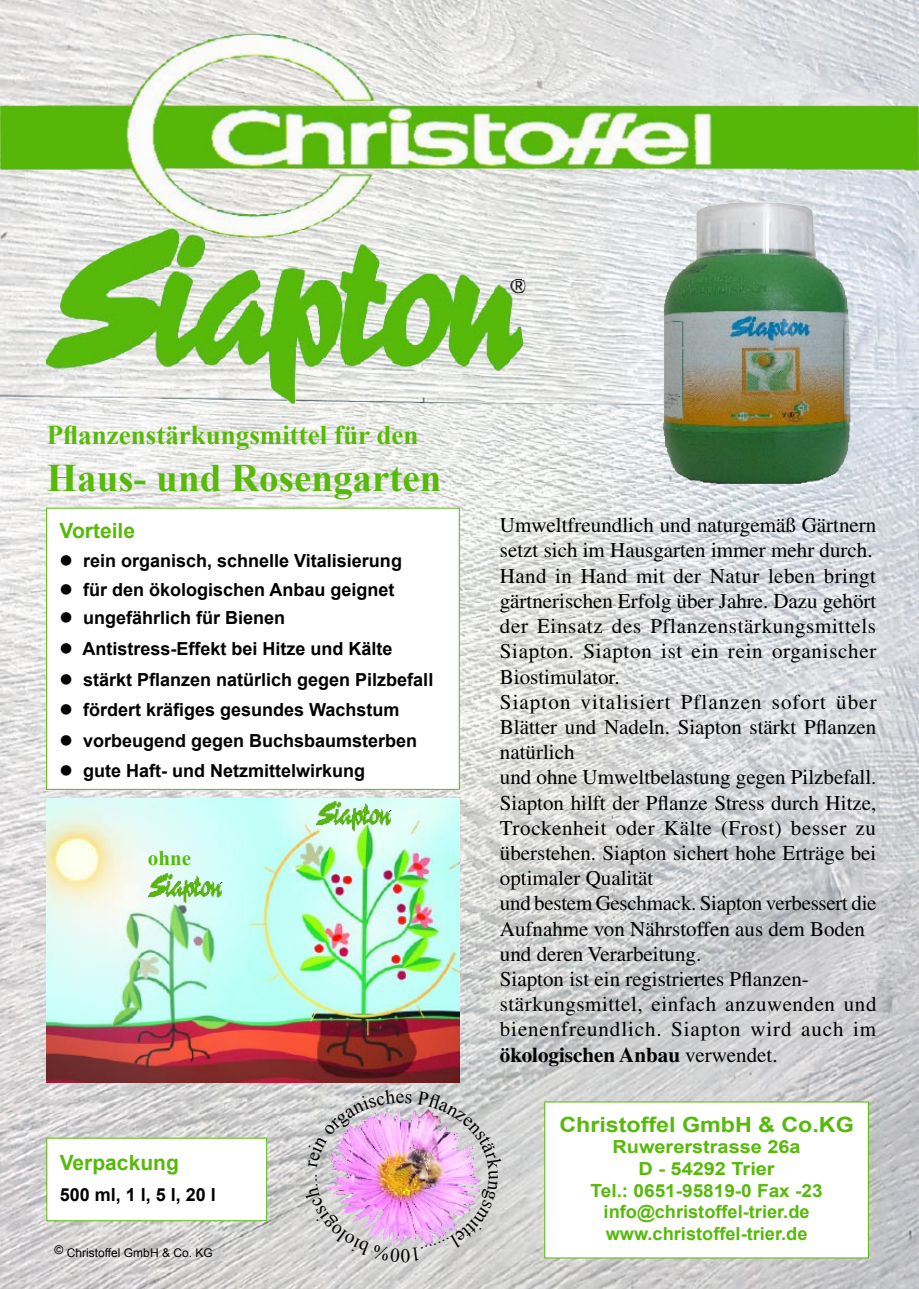
<style>
.page{position:relative;width:919px;height:1289px;background:#fff}
.page>*{position:absolute;margin:0;border:0;box-sizing:border-box;transform-origin:0 0}
.t1{font:700 39px "Times New Roman";color:#57b90a}
.t2{font:700 27px "Times New Roman";color:#57b90a}
.t3{font:21px/25.2px "Times";color:#000}
.t4{font:700 21px "Arial";color:#57b90a;scale:1.11 1}
.t5{font:700 21px "Arial";color:#57b90a}
.t6{font:700 21px "Times New Roman";color:#57b90a}
.t7{font:700 18px "Arial";color:#000}
.t8{font:700 18px/21.6px "Arial";color:#57b90a;text-align:center;scale:1.11 1}
.t9{font:12px "Arial";color:#000}
.s1{font-weight:700}
</style>
<div class="page">
<img style="left:0;top:0;width:918px;height:1288px">
<div style="left:47px;top:508px;width:412px;height:281px;background:#fff"></div>
<img style="left:47px;top:798px;width:412px;height:284px">
<div style="left:47px;top:1138px;width:220px;height:82px;background:#fff"></div>
<img style="left:47px;top:242px;width:485px;height:169px">
<img style="left:148px;top:872px;width:75px;height:31px">
<img style="left:317px;top:801px;width:74px;height:30px">
<img style="left:0;top:21px;width:918px;height:221px">
<img style="left:655px;top:196px;width:199px;height:288px">
<div style="left:544px;top:1101px;width:324px;height:156px;background:#fff"></div>
<img style="left:304px;top:1089px;width:198px;height:172px">
<p class="t2" style="left:47px;top:416px;width:373px">Pflanzenstärkungsmittel für den</p>
<h1 class="t1" style="left:47px;top:451px;width:396px">Haus- und Rosengarten</h1>
<p class="t5" style="left:60px;top:516px;width:77px">Vorteile</p>
<p class="t7" style="left:60px;top:548px;width:344px">● rein organisch, schnelle Vitalisierung</p>
<p class="t7" style="left:60px;top:577px;width:336px">● für den ökologischen Anbau geignet</p>
<p class="t7" style="left:60px;top:606px;width:227px">● ungefährlich für Bienen</p>
<p class="t7" style="left:60px;top:636px;width:334px">● Antistress-Effekt bei Hitze und Kälte</p>
<p class="t7" style="left:60px;top:667px;width:375px">● stärkt Pflanzen natürlich gegen Pilzbefall</p>
<p class="t7" style="left:60px;top:698px;width:341px">● fördert kräfiges gesundes Wachstum</p>
<p class="t7" style="left:60px;top:728px;width:359px">● vorbeugend gegen Buchsbaumsterben</p>
<p class="t7" style="left:60px;top:759px;width:307px">● gute Haft- und Netzmittelwirkung</p>
<p class="t6" style="left:148px;top:843px;width:45px">ohne</p>
<p class="t5" style="left:60px;top:1148px;width:121px">Verpackung</p>
<p class="t7" style="left:60px;top:1182px;width:158px">500 ml, 1 l, 5 l, 20 l</p>
<p class="t9" style="left:55px;top:1245px;width:159px">© Christoffel GmbH &amp; Co. KG</p>
<p class="t3" style="left:500px;top:512px;width:378px">Umweltfreundlich und naturgemäß Gärtnern setzt sich im Hausgarten immer mehr durch.<br>Hand in Hand mit der Natur leben bringt gärtnerischen Erfolg über Jahre. Dazu gehört der Einsatz des Pflanzenstärkungsmittels Siapton. Siapton ist ein rein organischer Biostimulator.<br>Siapton vitalisiert Pflanzen sofort über Blätter und Nadeln. Siapton stärkt Pflanzen natürlich<br>und ohne Umweltbelastung gegen Pilzbefall.<br>Siapton hilft der Pflanze Stress durch Hitze, Trockenheit oder Kälte (Frost) besser zu überstehen. Siapton sichert hohe Erträge bei optimaler Qualität<br>und bestem Geschmack. Siapton verbessert die Aufnahme von Nährstoffen aus dem Boden und deren Verarbeitung.<br>Siapton ist ein registriertes Pflanzen&shy;stärkungsmittel, einfach anzuwenden und bienenfreundlich. Siapton wird auch im <span class="s1">ökologischen Anbau</span> verwendet.</p>
<p class="t4" style="left:559px;top:1110px;width:267px">Christoffel GmbH &amp; Co.KG</p>
<p class="t8" style="left:590px;top:1136px;width:210px">Ruwererstrasse 26a<br>D - 54292 Trier<br>Tel.: 0651-95819-0 Fax -23 info@christoffel-trier.de www.christoffel-trier.de</p>
</div>
